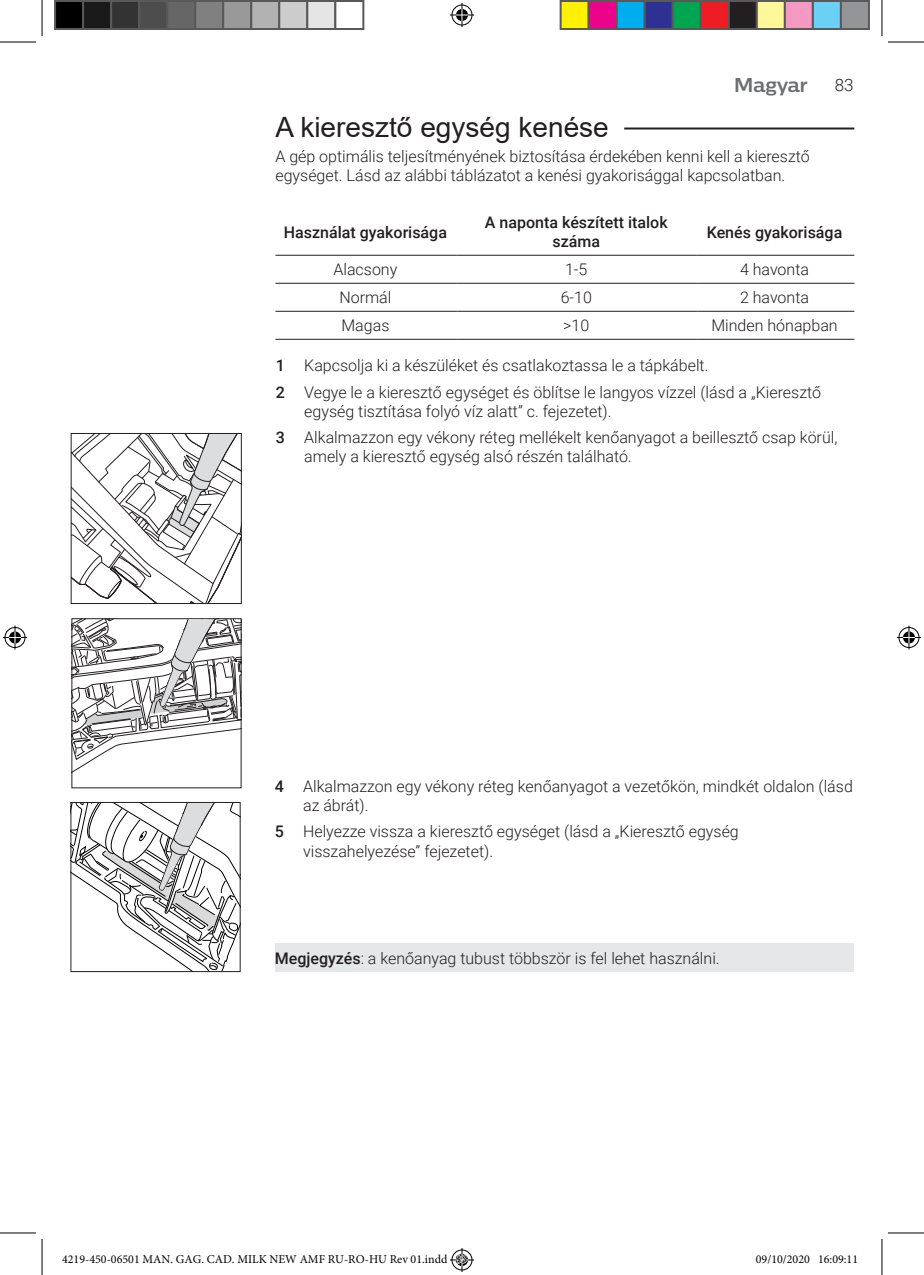
<style>
.page{position:relative;width:924px;height:1275px;background:#fff}
.page>*{position:absolute;margin:0;border:0;box-sizing:border-box;transform-origin:0 0}
.t1{font:28px "Arial";color:#231f20}
.t2{font:700 20px "Centrale Sans";color:#6d6e71}
.t3{font:300 17px "Roboto";color:#231f20}
.t4{font:300 16px/19.2px "Roboto";color:#231f20}
.t5{font:500 16px/19.2px "Roboto";color:#231f20;text-align:center}
.t6{font:12px "Minion Pro";color:#000}
.s1{font-weight:500}
</style>
<div class="page">
<hr style="left:275px;top:255px;width:182px;height:1px;background:#231f20">
<hr style="left:457px;top:255px;width:239px;height:1px;background:#231f20">
<hr style="left:696px;top:255px;width:157px;height:1px;background:#231f20">
<hr style="left:275px;top:283px;width:182px;height:1px;background:#231f20">
<hr style="left:457px;top:283px;width:239px;height:1px;background:#231f20">
<hr style="left:696px;top:283px;width:157px;height:1px;background:#231f20">
<hr style="left:275px;top:311px;width:182px;height:1px;background:#231f20">
<hr style="left:457px;top:311px;width:239px;height:1px;background:#231f20">
<hr style="left:696px;top:311px;width:157px;height:1px;background:#231f20">
<hr style="left:275px;top:339px;width:182px;height:1px;background:#231f20">
<hr style="left:457px;top:339px;width:239px;height:1px;background:#231f20">
<hr style="left:696px;top:339px;width:157px;height:1px;background:#231f20">
<hr style="left:624px;top:127px;width:229px;height:2px;background:#231f20">
<div style="left:274px;top:943px;width:579px;height:29px;background:#e6e7e9"></div>
<svg style="left:73px;top:435px;width:167px;height:167px"></svg>
<div style="left:71px;top:433px;width:171px;height:171px;border:1px solid #231f20"></div>
<svg style="left:70px;top:618px;width:172px;height:162px"></svg>
<svg style="left:71px;top:802px;width:169px;height:169px"></svg>
<hr style="left:0;top:42px;width:36px;height:1px;background:#000">
<hr style="left:887px;top:42px;width:36px;height:1px;background:#000">
<hr style="left:0;top:1232px;width:36px;height:1px;background:#000">
<hr style="left:887px;top:1232px;width:36px;height:1px;background:#000">
<hr style="left:42px;top:0;width:1px;height:36px;background:#000">
<hr style="left:42px;top:1239px;width:1px;height:36px;background:#000">
<hr style="left:881px;top:0;width:1px;height:36px;background:#000">
<hr style="left:881px;top:1239px;width:1px;height:36px;background:#000">
<svg style="left:450px;top:3px;width:24px;height:24px"></svg>
<svg style="left:3px;top:625px;width:24px;height:24px"></svg>
<svg style="left:897px;top:625px;width:23px;height:24px"></svg>
<div style="left:55px;top:1px;width:28px;height:28px;background:#000"></div>
<div style="left:54px;top:0;width:30px;height:30px;border:2px solid #595959"></div>
<div style="left:83px;top:1px;width:28px;height:28px;background:#191919"></div>
<div style="left:82px;top:0;width:30px;height:30px;border:2px solid #595959"></div>
<div style="left:111px;top:1px;width:28px;height:28px;background:#333"></div>
<div style="left:110px;top:0;width:30px;height:30px;border:2px solid #595959"></div>
<div style="left:139px;top:1px;width:28px;height:28px;background:#4d4d4d"></div>
<div style="left:138px;top:0;width:30px;height:30px;border:2px solid #595959"></div>
<div style="left:167px;top:1px;width:28px;height:28px;background:#666"></div>
<div style="left:166px;top:0;width:30px;height:30px;border:2px solid #595959"></div>
<div style="left:195px;top:1px;width:28px;height:28px;background:#808080"></div>
<div style="left:194px;top:0;width:30px;height:30px;border:2px solid #595959"></div>
<div style="left:223px;top:1px;width:28px;height:28px;background:#999"></div>
<div style="left:222px;top:0;width:30px;height:30px;border:2px solid #595959"></div>
<div style="left:251px;top:1px;width:28px;height:28px;background:#b2b2b2"></div>
<div style="left:250px;top:0;width:30px;height:30px;border:2px solid #595959"></div>
<div style="left:279px;top:1px;width:28px;height:28px;background:#ccc"></div>
<div style="left:278px;top:0;width:30px;height:30px;border:2px solid #595959"></div>
<div style="left:307px;top:1px;width:28px;height:28px;background:#e5e5e5"></div>
<div style="left:306px;top:0;width:30px;height:30px;border:2px solid #595959"></div>
<div style="left:334px;top:0;width:30px;height:30px;border:2px solid #595959"></div>
<div style="left:560px;top:1px;width:28px;height:28px;background:#fff101"></div>
<div style="left:559px;top:0;width:30px;height:30px;border:2px solid #595959"></div>
<div style="left:588px;top:1px;width:28px;height:28px;background:#ed028c"></div>
<div style="left:587px;top:0;width:30px;height:30px;border:2px solid #595959"></div>
<div style="left:616px;top:1px;width:28px;height:28px;background:#00aeef"></div>
<div style="left:615px;top:0;width:30px;height:30px;border:2px solid #595959"></div>
<div style="left:644px;top:1px;width:28px;height:28px;background:#2e3092"></div>
<div style="left:643px;top:0;width:30px;height:30px;border:2px solid #595959"></div>
<div style="left:672px;top:1px;width:28px;height:28px;background:#00a54f"></div>
<div style="left:671px;top:0;width:30px;height:30px;border:2px solid #595959"></div>
<div style="left:700px;top:1px;width:28px;height:28px;background:#ee1d23"></div>
<div style="left:699px;top:0;width:30px;height:30px;border:2px solid #595959"></div>
<div style="left:728px;top:1px;width:28px;height:28px;background:#231f20"></div>
<div style="left:727px;top:0;width:30px;height:30px;border:2px solid #595959"></div>
<div style="left:756px;top:1px;width:28px;height:28px;background:#fff79a"></div>
<div style="left:755px;top:0;width:30px;height:30px;border:2px solid #595959"></div>
<div style="left:784px;top:1px;width:28px;height:28px;background:#f499c2"></div>
<div style="left:783px;top:0;width:30px;height:30px;border:2px solid #595959"></div>
<div style="left:812px;top:1px;width:28px;height:28px;background:#6bcff6"></div>
<div style="left:811px;top:0;width:30px;height:30px;border:2px solid #595959"></div>
<div style="left:840px;top:1px;width:28px;height:28px;background:#939598"></div>
<div style="left:839px;top:0;width:30px;height:30px;border:2px solid #595959"></div>
<svg style="left:450px;top:1248px;width:24px;height:24px"></svg>
<div style="left:755px;top:1255px;width:6px;height:8px;border:1px solid #fff;border-radius:50%"></div>
<div style="left:803px;top:1255px;width:6px;height:8px;border:1px solid #fff;border-radius:50%"></div>
<svg style="left:756px;top:1255px;width:52px;height:8px"></svg>
<p class="t2" style="left:733px;top:77px;width:75px">Magyar</p>
<p class="t3" style="left:834px;top:73px;width:20px">83</p>
<h1 class="t1" style="left:275px;top:108px;width:335px">A kieresztő egység kenése</h1>
<p class="t4" style="left:275px;top:146px;width:535px">A gép optimális teljesítményének biztosítása érdekében kenni kell a kieresztő egységet. Lásd az alábbi táblázatot a kenési gyakorisággal kapcsolatban.</p>
<p class="t5" style="left:283px;top:222px;width:165px">Használat gyakorisága</p>
<p class="t5" style="left:484px;top:212px;width:184px">A naponta készített italok száma</p>
<p class="t5" style="left:706px;top:222px;width:137px">Kenés gyakorisága</p>
<p class="t4" style="left:333px;top:259px;width:65px">Alacsony</p>
<p class="t4" style="left:565px;top:259px;width:24px">1-5</p>
<p class="t4" style="left:739px;top:259px;width:71px">4 havonta</p>
<p class="t4" style="left:339px;top:287px;width:54px">Normál</p>
<p class="t4" style="left:560px;top:287px;width:33px">6-10</p>
<p class="t4" style="left:739px;top:287px;width:71px">2 havonta</p>
<p class="t4" style="left:341px;top:315px;width:49px">Magas</p>
<p class="t4" style="left:563px;top:315px;width:28px">&gt;10</p>
<p class="t4" style="left:711px;top:315px;width:128px">Minden hónapban</p>
<p class="t4" style="left:276px;top:352px;width:546px;line-height:26.4px"><span class="s1">1</span> Kapcsolja ki a készüléket és csatlakoztassa le a tápkábelt.<br><span class="s1">2</span> Vegye le a kieresztő egységet és öblítse le langyos vízzel (lásd a „Kieresztő</p>
<p class="t4" style="left:276px;top:397px;width:563px;line-height:26.4px;text-indent:28px">egység tisztítása folyó víz alatt” c. fejezetet).<br><span class="s1">3</span> Alkalmazzon egy vékony réteg mellékelt kenőanyagot a beillesztő csap körül,</p>
<p class="t4" style="left:304px;top:446px;width:329px">amely a kieresztő egység alsó részén található.</p>
<p class="t4" style="left:303px;top:776px;width:551px;text-indent:-28px"><span class="s1">4</span> Alkalmazzon egy vékony réteg kenőanyagot a vezetőkön, mindkét oldalon (lásd az ábrát).</p>
<p class="t4" style="left:303px;top:821px;width:437px;text-indent:-28px"><span class="s1">5</span> Helyezze vissza a kieresztő egységet (lásd a „Kieresztő egység visszahelyezése” fejezetet).</p>
<p class="t4" style="left:274px;top:948px;width:446px"><span class="s1">Megjegyzés</span>: a kenőanyag tubust többször is fel lehet használni.</p>
<p class="t6" style="left:62px;top:1251px;width:406px">4219-450-06501 MAN. GAG. CAD. MILK NEW AMF RU-RO-HU Rev 01.indd 83</p>
<p class="t6" style="left:755px;top:1251px;width:104px">09/10/2020 16:09:11</p>
</div>
